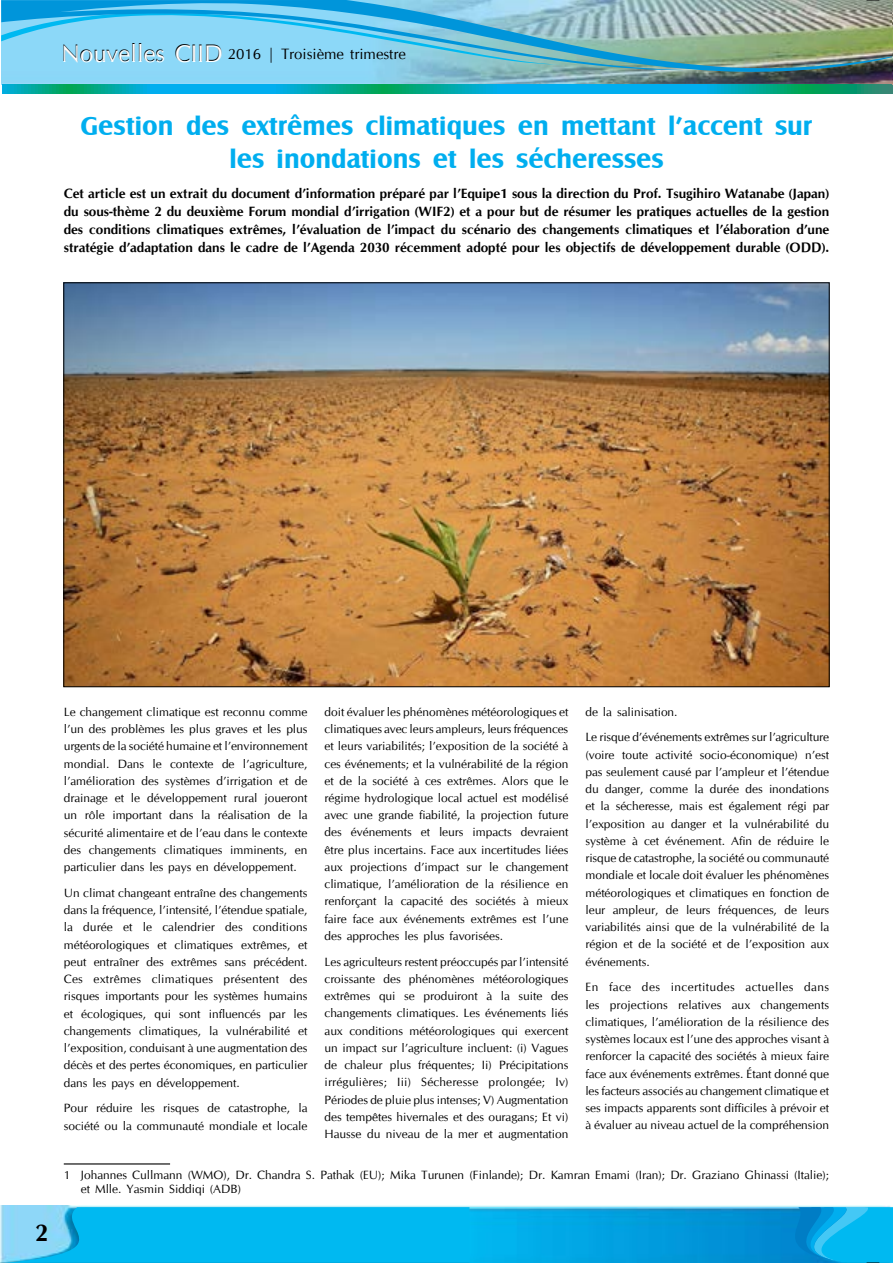
<style>
.page{position:relative;width:893px;height:1263px;background:#fff}
.page>*{position:absolute;margin:0;border:0;box-sizing:border-box;transform-origin:0 0}
.t1{font:700 27px/32.4px "Castle T";color:#00aeef;text-align:center}
.t2{font:700 24px "CG Omega";color:#000}
.t3{font:15px "CG Omega";color:#000}
.t4{font:700 13.5px/18px "CG Omega";color:#000;text-align:justify}
.t5{font:12px/17.2px "CG Omega";color:#000;text-align:justify}
.s1{font-size:24px}
</style>
<div class="page">
<svg style="left:1px;top:74px;width:892px;height:11px;background:#6ca6b9"></svg>
<img style="left:1px;top:0;width:892px;height:74px">
<svg style="left:3px;top:85px;width:890px;height:9px;background:#01a9b5"></svg>
<img style="left:0;top:1206px;width:892px;height:57px">
<svg style="left:5px;top:1207px;width:888px;height:56px;background:#11bbf0"></svg>
<img style="left:469px;top:1207px;width:290px;height:56px">
<svg style="left:867px;top:0;width:12px;height:1px"></svg>
<svg style="left:759px;top:1207px;width:120px;height:56px;background:#08a0de"></svg>
<hr style="left:64px;top:1163px;width:106px;height:1px;background:#000">
<img style="left:66px;top:285px;width:761px;height:400px">
<p class="t3" style="left:61px;top:45px;width:346px"><span class="s1">Nouvelles CIID</span> 2016 | Troisième trimestre</p>
<h1 class="t1" style="left:81px;top:110px;width:733px">Gestion des extrêmes climatiques en mettant l’accent sur les inondations et les sécheresses</h1>
<p class="t4" style="left:64px;top:185px;width:767px">Cet article est un extrait du document d’information préparé par l’Equipe1 sous la direction du Prof. Tsugihiro Watanabe (Japan) du sous-thème 2 du deuxième Forum mondial d’irrigation (WIF2) et a pour but de résumer les pratiques actuelles de la gestion des conditions climatiques extrêmes, l’évaluation de l’impact du scénario des changements climatiques et l’élaboration d’une stratégie d’adaptation dans le cadre de l’Agenda 2030 récemment adopté pour les objectifs de développement durable (ODD).</p>
<h2 class="t2" style="left:35px;top:1218px;width:15px">2</h2>
<p class="t5" style="left:64px;top:703px;width:245px">Le changement climatique est reconnu comme l’un des problèmes les plus graves et les plus urgents de la société humaine et l’environnement mondial. Dans le contexte de l’agriculture, l’amélioration des systèmes d’irrigation et de drainage et le développement rural joueront un rôle important dans la réalisation de la sécurité alimentaire et de l’eau dans le contexte des changements climatiques imminents, en particulier dans les pays en développement.</p>
<p class="t5" style="left:64px;top:884px;width:245px">Un climat changeant entraîne des changements dans la fréquence, l’intensité, l’étendue spatiale, la durée et le calendrier des conditions météorologiques et climatiques extrêmes, et peut entraîner des extrêmes sans précédent.<br>Ces extrêmes climatiques présentent des risques importants pour les systèmes humains et écologiques, qui sont influencés par les changements climatiques, la vulnérabilité et l’exposition, conduisant à une augmentation des décès et des pertes économiques, en particulier dans les pays en développement.</p>
<p class="t5" style="left:64px;top:1100px;width:245px">Pour réduire les risques de catastrophe, la société ou la communauté mondiale et locale</p>
<p class="t5" style="left:325px;top:703px;width:245px">doit évaluer les phénomènes météorologiques et climatiques avec leurs ampleurs, leurs fréquences et leurs variabilités; l’exposition de la société à ces événements; et la vulnérabilité de la région et de la société à ces extrêmes. Alors que le régime hydrologique local actuel est modélisé avec une grande fiabilité, la projection future des événements et leurs impacts devraient être plus incertains. Face aux incertitudes liées aux projections d’impact sur le changement climatique, l’amélioration de la résilience en renforçant la capacité des sociétés à mieux faire face aux événements extrêmes est l’une des approches les plus favorisées.</p>
<p class="t5" style="left:325px;top:953px;width:245px">Les agriculteurs restent préoccupés par l’intensité croissante des phénomènes météorologiques extrêmes qui se produiront à la suite des changements climatiques. Les événements liés aux conditions météorologiques qui exercent un impact sur l’agriculture incluent: (i) Vagues de chaleur plus fréquentes; Ii) Précipitations irrégulières; Iii) Sécheresse prolongée; Iv)<br>Périodes de pluie plus intenses; V) Augmentation des tempêtes hivernales et des ouragans; Et vi)<br>Hausse du niveau de la mer et augmentation</p>
<p class="t5" style="left:585px;top:699px;width:245px;line-height:25.8px">de la salinisation.<br>Le risque d’événements extrêmes sur l’agriculture</p>
<p class="t5" style="left:585px;top:746px;width:245px">(voire toute activité socio-économique) n’est pas seulement causé par l’ampleur et l’étendue du danger, comme la durée des inondations et la sécheresse, mais est également régi par l’exposition au danger et la vulnérabilité du système à cet événement. Afin de réduire le risque de catastrophe, la société ou communauté mondiale et locale doit évaluer les phénomènes météorologiques et climatiques en fonction de leur ampleur, de leurs fréquences, de leurs variabilités ainsi que de la vulnérabilité de la région et de la société et de l’exposition aux événements.</p>
<p class="t5" style="left:585px;top:979px;width:245px">En face des incertitudes actuelles dans les projections relatives aux changements climatiques, l’amélioration de la résilience des systèmes locaux est l’une des approches visant à renforcer la capacité des sociétés à mieux faire face aux événements extrêmes. Étant donné que les facteurs associés au changement climatique et ses impacts apparents sont difficiles à prévoir et à évaluer au niveau actuel de la compréhension</p>
<p class="t5" style="left:81px;top:1168px;width:750px;line-height:14.4px;text-indent:-17px">1 Johannes Cullmann (WMO), Dr. Chandra S. Pathak (EU); Mika Turunen (Finlande); Dr. Kamran Emami (Iran); Dr. Graziano Ghinassi (Italie); et Mlle. Yasmin Siddiqi (ADB)</p>
</div>
